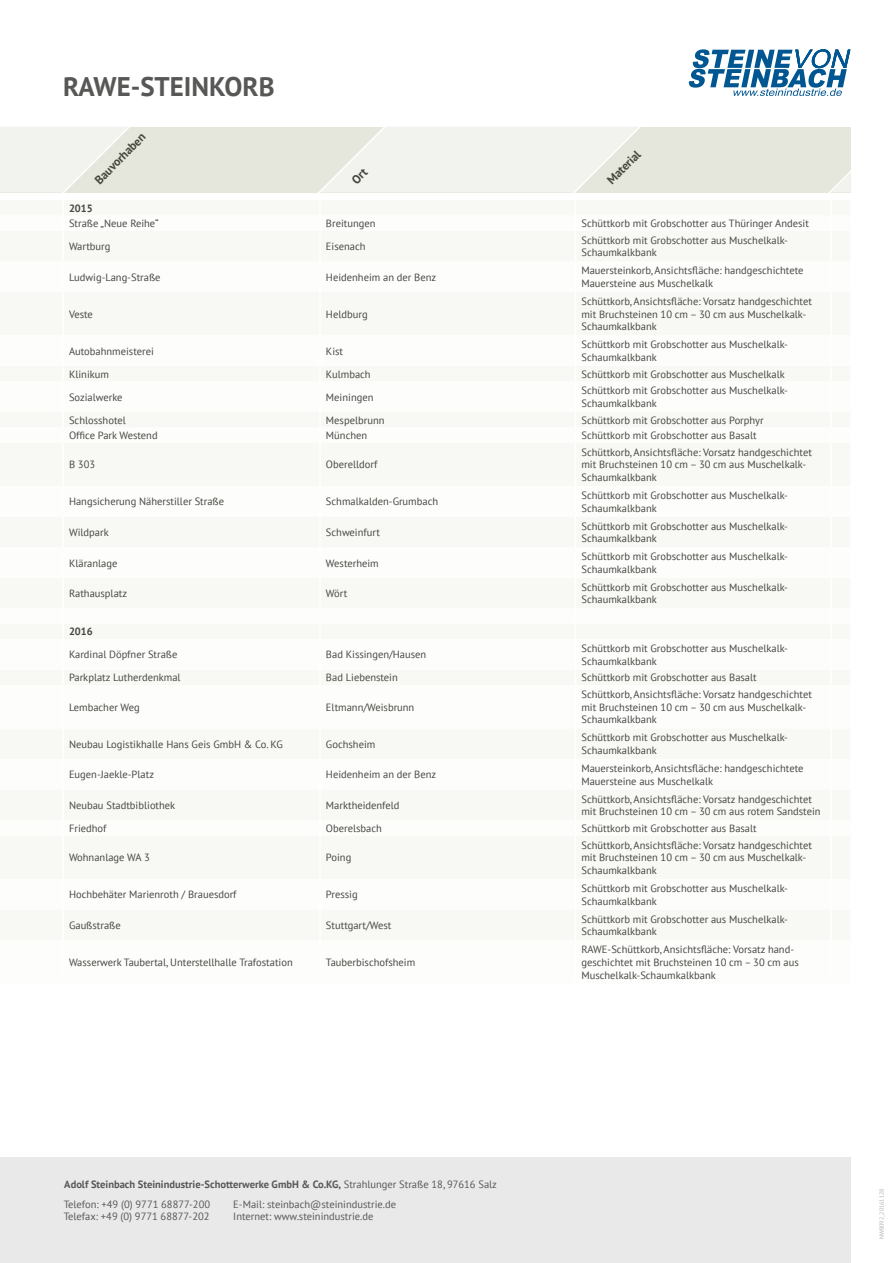
<style>
.page{position:relative;width:893px;height:1263px;background:#fff}
.page>*{position:absolute;margin:0;border:0;box-sizing:border-box;transform-origin:0 0}
.t1{font:700 26.85px "PT Sans";color:#575756}
.t2{font:700 12px "PT Sans";color:#45473f}
.t3{font:10.5px/12.6px "PT Sans";color:#45473f}
.t4{font:10.5px/20.1px "PT Sans";color:#575756}
.t5{font:700 10.5px "PT Sans";color:#45473f}
.t6{font:6px "PT Sans";color:#b3b2b2}
.s1{font-weight:700}
</style>
<div class="page">
<div style="left:0;top:127px;width:850px;height:65px;background:#e5e6dc"></div>
<svg style="left:0;top:127px;width:147px;height:66px"></svg>
<svg style="left:822px;top:127px;width:29px;height:66px"></svg>
<div style="left:0;top:1158px;width:850px;height:105px;background:#e9e9e9"></div>
<svg style="left:689px;top:49px;width:161px;height:47px"></svg>
<svg style="left:312px;top:127px;width:346px;height:66px"></svg>
<h1 class="t1" style="left:63px;top:69px;width:213px">RAWE-STEINKORB</h1>
<p class="t2" style="left:91px;top:176px;width:68px;rotate:-45deg">Bauvorhaben</p>
<p class="t2" style="left:603px;top:176px;width:43px;rotate:-45deg">Material</p>
<p class="t5" style="left:69px;top:201px;width:25px">2015</p>
<p class="t3" style="left:69px;top:217px;width:91px">Straße „Neue Reihe“</p>
<p class="t3" style="left:326px;top:217px;width:51px">Breitungen</p>
<p class="t3" style="left:581px;top:217px;width:229px">Schüttkorb mit Grobschotter aus Thüringer Andesit</p>
<p class="t3" style="left:69px;top:240px;width:43px">Wartburg</p>
<p class="t3" style="left:326px;top:240px;width:41px">Eisenach</p>
<p class="t3" style="left:581px;top:234px;width:208px">Schüttkorb mit Grobschotter aus Muschelkalk-<br>Schaumkalkbank</p>
<p class="t3" style="left:69px;top:270px;width:93px">Ludwig-Lang-Straße</p>
<p class="t3" style="left:326px;top:270px;width:112px">Heidenheim an der Benz</p>
<p class="t3" style="left:581px;top:264px;width:224px">Mauersteinkorb, Ansichtsfläche: handgeschichtete<br>Mauersteine aus Muschelkalk</p>
<p class="t3" style="left:69px;top:307px;width:25px">Veste</p>
<p class="t3" style="left:326px;top:307px;width:43px">Heldburg</p>
<p class="t3" style="left:581px;top:295px;width:232px">Schüttkorb, Ansichtsfläche: Vorsatz handgeschichtet mit Bruchsteinen 10 cm – 30 cm aus Muschelkalk-<br>Schaumkalkbank</p>
<p class="t3" style="left:69px;top:344px;width:86px">Autobahnmeisterei</p>
<p class="t3" style="left:326px;top:344px;width:19px">Kist</p>
<p class="t3" style="left:581px;top:338px;width:208px">Schüttkorb mit Grobschotter aus Muschelkalk-<br>Schaumkalkbank</p>
<p class="t3" style="left:69px;top:367px;width:42px">Klinikum</p>
<p class="t3" style="left:326px;top:367px;width:46px">Kulmbach</p>
<p class="t3" style="left:581px;top:367px;width:205px">Schüttkorb mit Grobschotter aus Muschelkalk</p>
<p class="t3" style="left:69px;top:390px;width:55px">Sozialwerke</p>
<p class="t3" style="left:326px;top:390px;width:49px">Meiningen</p>
<p class="t3" style="left:581px;top:384px;width:208px">Schüttkorb mit Grobschotter aus Muschelkalk-<br>Schaumkalkbank</p>
<p class="t3" style="left:69px;top:413px;width:58px">Schlosshotel</p>
<p class="t3" style="left:326px;top:413px;width:60px">Mespelbrunn</p>
<p class="t3" style="left:581px;top:413px;width:184px">Schüttkorb mit Grobschotter aus Porphyr</p>
<p class="t3" style="left:69px;top:429px;width:90px">Office Park Westend</p>
<p class="t3" style="left:326px;top:429px;width:43px">München</p>
<p class="t3" style="left:581px;top:429px;width:177px">Schüttkorb mit Grobschotter aus Basalt</p>
<p class="t3" style="left:69px;top:458px;width:28px">B 303</p>
<p class="t3" style="left:326px;top:458px;width:53px">Oberelldorf</p>
<p class="t3" style="left:581px;top:445px;width:232px">Schüttkorb, Ansichtsfläche: Vorsatz handgeschichtet mit Bruchsteinen 10 cm – 30 cm aus Muschelkalk-<br>Schaumkalkbank</p>
<p class="t3" style="left:69px;top:495px;width:157px">Hangsicherung Näherstiller Straße</p>
<p class="t3" style="left:326px;top:495px;width:114px">Schmalkalden-Grumbach</p>
<p class="t3" style="left:581px;top:489px;width:208px">Schüttkorb mit Grobschotter aus Muschelkalk-<br>Schaumkalkbank</p>
<p class="t3" style="left:69px;top:526px;width:41px">Wildpark</p>
<p class="t3" style="left:326px;top:526px;width:56px">Schweinfurt</p>
<p class="t3" style="left:581px;top:519px;width:208px">Schüttkorb mit Grobschotter aus Muschelkalk-<br>Schaumkalkbank</p>
<p class="t3" style="left:69px;top:556px;width:50px">Kläranlage</p>
<p class="t3" style="left:326px;top:556px;width:54px">Westerheim</p>
<p class="t3" style="left:581px;top:550px;width:208px">Schüttkorb mit Grobschotter aus Muschelkalk-<br>Schaumkalkbank</p>
<p class="t3" style="left:69px;top:587px;width:60px">Rathausplatz</p>
<p class="t3" style="left:326px;top:587px;width:23px">Wört</p>
<p class="t3" style="left:581px;top:581px;width:208px">Schüttkorb mit Grobschotter aus Muschelkalk-<br>Schaumkalkbank</p>
<p class="t5" style="left:69px;top:625px;width:25px">2016</p>
<p class="t3" style="left:69px;top:648px;width:110px">Kardinal Döpfner Straße</p>
<p class="t3" style="left:326px;top:648px;width:102px">Bad Kissingen/Hausen</p>
<p class="t3" style="left:581px;top:642px;width:208px">Schüttkorb mit Grobschotter aus Muschelkalk-<br>Schaumkalkbank</p>
<p class="t3" style="left:69px;top:671px;width:113px">Parkplatz Lutherdenkmal</p>
<p class="t3" style="left:326px;top:671px;width:73px">Bad Liebenstein</p>
<p class="t3" style="left:581px;top:671px;width:177px">Schüttkorb mit Grobschotter aus Basalt</p>
<p class="t3" style="left:69px;top:700px;width:72px">Lembacher Weg</p>
<p class="t3" style="left:326px;top:700px;width:90px">Eltmann/Weisbrunn</p>
<p class="t3" style="left:581px;top:688px;width:232px">Schüttkorb, Ansichtsfläche: Vorsatz handgeschichtet mit Bruchsteinen 10 cm – 30 cm aus Muschelkalk-<br>Schaumkalkbank</p>
<p class="t3" style="left:69px;top:737px;width:215px">Neubau Logistikhalle Hans Geis GmbH &amp; Co. KG</p>
<p class="t3" style="left:326px;top:737px;width:51px">Gochsheim</p>
<p class="t3" style="left:581px;top:731px;width:208px">Schüttkorb mit Grobschotter aus Muschelkalk-<br>Schaumkalkbank</p>
<p class="t3" style="left:69px;top:768px;width:86px">Eugen-Jaekle-Platz</p>
<p class="t3" style="left:326px;top:768px;width:112px">Heidenheim an der Benz</p>
<p class="t3" style="left:581px;top:762px;width:224px">Mauersteinkorb, Ansichtsfläche: handgeschichtete<br>Mauersteine aus Muschelkalk</p>
<p class="t3" style="left:69px;top:799px;width:108px">Neubau Stadtbibliothek</p>
<p class="t3" style="left:326px;top:799px;width:75px">Marktheidenfeld</p>
<p class="t3" style="left:581px;top:792px;width:241px">Schüttkorb, Ansichtsfläche: Vorsatz handgeschichtet mit Bruchsteinen 10 cm – 30 cm aus rotem Sandstein</p>
<p class="t3" style="left:69px;top:822px;width:39px">Friedhof</p>
<p class="t3" style="left:326px;top:822px;width:57px">Oberelsbach</p>
<p class="t3" style="left:581px;top:822px;width:177px">Schüttkorb mit Grobschotter aus Basalt</p>
<p class="t3" style="left:69px;top:851px;width:82px">Wohnanlage WA 3</p>
<p class="t3" style="left:326px;top:851px;width:27px">Poing</p>
<p class="t3" style="left:581px;top:838px;width:232px">Schüttkorb, Ansichtsfläche: Vorsatz handgeschichtet mit Bruchsteinen 10 cm – 30 cm aus Muschelkalk-<br>Schaumkalkbank</p>
<p class="t3" style="left:69px;top:888px;width:169px">Hochbehäter Marienroth / Brauesdorf</p>
<p class="t3" style="left:326px;top:888px;width:33px">Pressig</p>
<p class="t3" style="left:581px;top:882px;width:208px">Schüttkorb mit Grobschotter aus Muschelkalk-<br>Schaumkalkbank</p>
<p class="t3" style="left:69px;top:919px;width:53px">Gaußstraße</p>
<p class="t3" style="left:326px;top:919px;width:67px">Stuttgart/West</p>
<p class="t3" style="left:581px;top:912px;width:208px">Schüttkorb mit Grobschotter aus Muschelkalk-<br>Schaumkalkbank</p>
<p class="t3" style="left:69px;top:956px;width:225px">Wasserwerk Taubertal, Unterstellhalle Trafostation</p>
<p class="t3" style="left:326px;top:956px;width:91px">Tauberbischofsheim</p>
<p class="t3" style="left:581px;top:943px;width:219px">RAWE-Schüttkorb, Ansichtsfläche: Vorsatz hand&shy;geschichtet mit Bruchsteinen 10 cm – 30 cm aus<br>Muschelkalk-Schaumkalkbank</p>
<p class="t4" style="left:64px;top:1174px;width:435px"><span class="s1">Adolf Steinbach Steinindustrie-Schotterwerke GmbH &amp; Co.KG,</span> Strahlunger Straße 18, 97616 Salz<br>Telefon: +49 (0) 9771 68877-200</p>
<p class="t4" style="left:233px;top:1194px;width:164px">E-Mail: steinbach@steinindustrie.de</p>
<p class="t4" style="left:64px;top:1206px;width:147px">Telefax: +49 (0) 9771 68877-202</p>
<p class="t4" style="left:233px;top:1206px;width:142px">Internet: www.steinindustrie.de</p>
<p class="t6" style="left:878px;top:1239px;width:52px;rotate:-90deg">NWB092_20161128</p>
</div>
